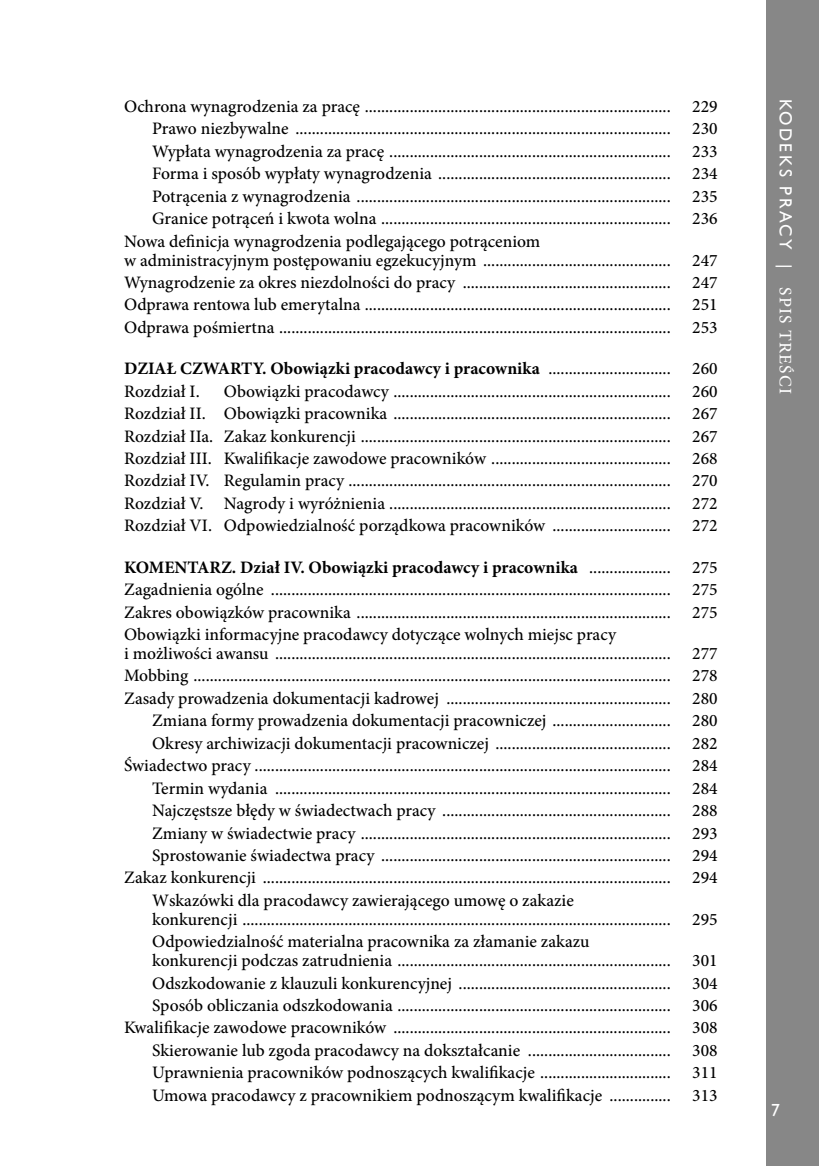
<style>
.page{position:relative;width:819px;height:1166px;background:#fff}
.page>*{position:absolute;margin:0;border:0;box-sizing:border-box;transform-origin:0 0}
.t1{font:500 17.5px/22.4px "Minion Pro";color:#000;text-align:justify}
.t2{font:700 17.5px/22.4px "Minion Pro";color:#000}
.t3{font:17.5px "Gill Sans";letter-spacing:.14em;color:#fff}
.s1{font-weight:500}
.s2{font-weight:700}
.s3{font-family:"Minion Pro";font-weight:500}
</style>
<div class="page">
<div style="left:766px;top:0;width:53px;height:1166px;background:#878787"></div>
<p class="t1" style="left:124px;top:95px;width:595px">Ochrona wynagrodzenia za pracę ........................................................................... 229</p>
<p class="t1" style="left:152px;top:118px;width:567px">Prawo niezbywalne ............................................................................................ 230</p>
<p class="t1" style="left:152px;top:140px;width:567px">Wypłata wynagrodzenia za pracę ..................................................................... 233</p>
<p class="t1" style="left:152px;top:162px;width:567px">Forma i sposób wypłaty wynagrodzenia ......................................................... 234</p>
<p class="t1" style="left:152px;top:185px;width:567px">Potrącenia z wynagrodzenia ............................................................................. 235</p>
<p class="t1" style="left:152px;top:207px;width:567px">Granice potrąceń i kwota wolna ....................................................................... 236</p>
<p class="t1" style="left:124px;top:230px;width:417px">Nowa definicja wynagrodzenia podlegającego potrąceniom</p>
<p class="t1" style="left:124px;top:249px;width:595px">w administracyjnym postępowaniu egzekucyjnym .............................................. 247<br>Wynagrodzenie za okres niezdolności do pracy ................................................... 247<br>Odprawa rentowa lub emerytalna ........................................................................... 251<br>Odprawa pośmiertna ................................................................................................ 253</p>
<p class="t2" style="left:124px;top:357px;width:595px">DZIAŁ CZWARTY. Obowiązki pracodawcy i pracownika <span class="s1">.............................. 260<br>Rozdział I.</span></p>
<p class="t1" style="left:124px;top:380px;width:595px;text-indent:100px">Obowiązki pracodawcy .................................................................... 260<br>Rozdział II. Obowiązki pracownika .................................................................... 267<br>Rozdział IIa. Zakaz konkurencji ............................................................................ 267<br>Rozdział III. Kwalifikacje zawodowe pracowników ............................................ 268<br>Rozdział IV. Regulamin pracy ............................................................................... 270<br>Rozdział V. Nagrody i wyróżnienia ..................................................................... 272<br>Rozdział VI. Odpowiedzialność porządkowa pracowników ............................. 272</p>
<p class="t1" style="left:124px;top:556px;width:595px"><span class="s2">KOMENTARZ. Dział IV. Obowiązki pracodawcy i pracownika</span> .................... 275<br>Zagadnienia ogólne .................................................................................................. 275<br>Zakres obowiązków pracownika ............................................................................. 275<br>Obowiązki informacyjne pracodawcy dotyczące wolnych miejsc pracy</p>
<p class="t1" style="left:124px;top:642px;width:595px">i możliwości awansu ................................................................................................. 277</p>
<p class="t1" style="left:124px;top:665px;width:595px">Mobbing ..................................................................................................................... 278</p>
<p class="t1" style="left:124px;top:687px;width:595px">Zasady prowadzenia dokumentacji kadrowej ....................................................... 280</p>
<p class="t1" style="left:152px;top:709px;width:567px">Zmiana formy prowadzenia dokumentacji pracowniczej ............................. 280</p>
<p class="t1" style="left:152px;top:732px;width:567px">Okresy archiwizacji dokumentacji pracowniczej ........................................... 282</p>
<p class="t1" style="left:124px;top:754px;width:595px">Świadectwo pracy ...................................................................................................... 284</p>
<p class="t1" style="left:152px;top:777px;width:567px">Termin wydania ................................................................................................. 284</p>
<p class="t1" style="left:152px;top:799px;width:567px">Najczęstsze błędy w świadectwach pracy ........................................................ 288</p>
<p class="t1" style="left:152px;top:822px;width:567px">Zmiany w świadectwie pracy ............................................................................ 293</p>
<p class="t1" style="left:152px;top:844px;width:567px">Sprostowanie świadectwa pracy ....................................................................... 294</p>
<p class="t1" style="left:124px;top:866px;width:595px">Zakaz konkurencji .................................................................................................... 294</p>
<p class="t1" style="left:152px;top:889px;width:423px">Wskazówki dla pracodawcy zawierającego umowę o zakazie</p>
<p class="t1" style="left:152px;top:908px;width:567px">konkurencji ......................................................................................................... 295<br>Odpowiedzialność materialna pracownika za złamanie zakazu</p>
<p class="t1" style="left:124px;top:949px;width:595px;text-align:right">konkurencji podczas zatrudnienia ................................................................... 301<br>Odszkodowanie z klauzuli konkurencyjnej .................................................... 304<br>Sposób obliczania odszkodowania ................................................................... 306<br>Kwalifikacje zawodowe pracowników .................................................................... 308<br>Skierowanie lub zgoda pracodawcy na dokształcanie ................................... 308<br>Uprawnienia pracowników podnoszących kwalifikacje ................................ 311<br>Umowa pracodawcy z pracownikiem podnoszącym kwalifikacje ............... 313</p>
<p class="t3" style="left:795px;top:99px;width:296px;rotate:90deg">KODEKS PRACY | <span class="s3">SPIS TREŚCI</span></p>
<p class="t3" style="left:771px;top:1100px;width:10px">7</p>
</div>
